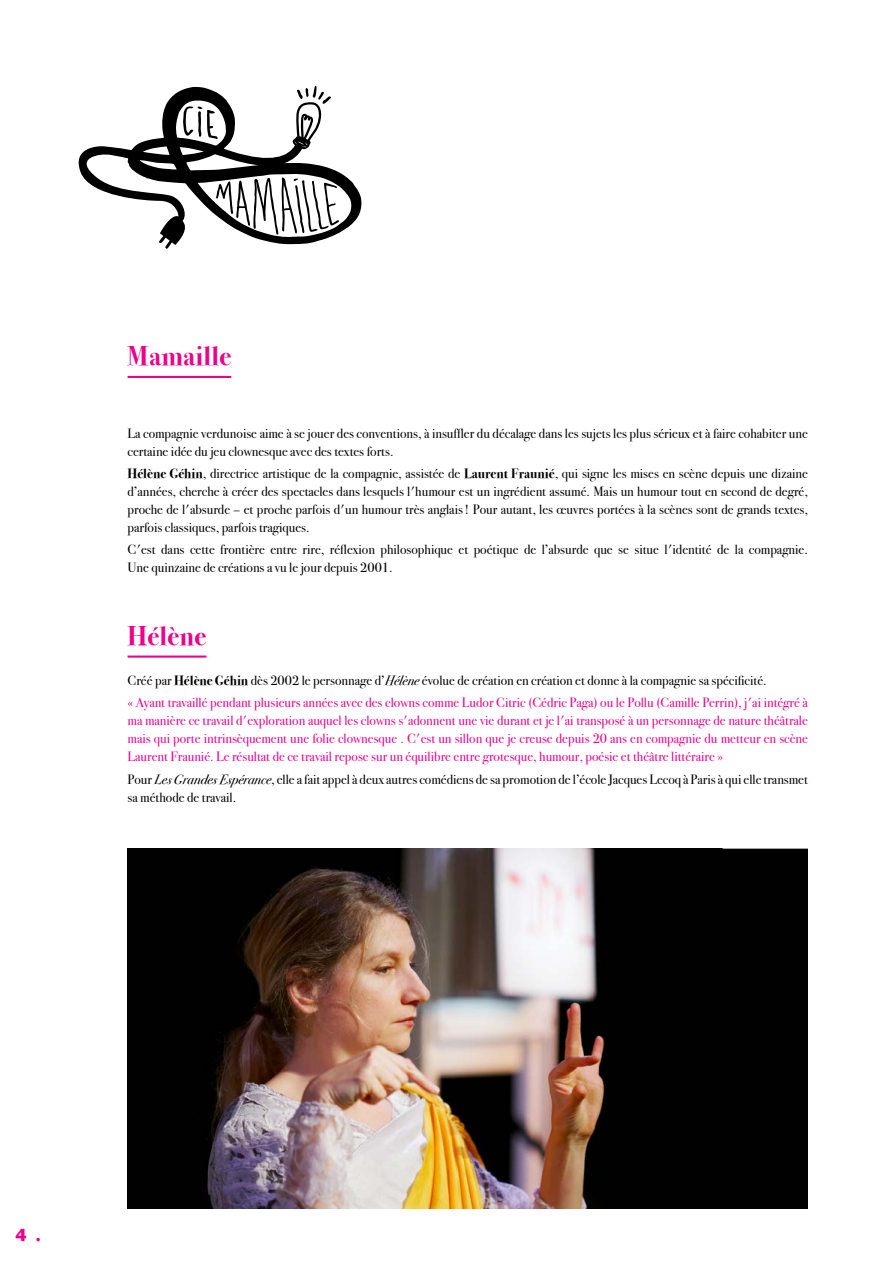
<style>
.page{position:relative;width:893px;height:1263px;background:#fff}
.page>*{position:absolute;margin:0;border:0;box-sizing:border-box;transform-origin:0 0}
.t1{font:700 27px "Bodoni Svty Two ITCTT";letter-spacing:.01em;color:#ec008c}
.t2{font:900 18px "Faune Display";color:#ec008c}
.t3{font:13.5px/18px "Bodoni Svty Two ITCTT";color:#000}
.t4{font:13.5px/18px "Bodoni Svty Two ITCTT";color:#ec008c}
.s1{font-weight:700}
.s2{color:#000}
.s3{font-weight:700;color:#000}
.s4{font-style:italic;color:#000}
.s5{font-style:italic}
</style>
<div class="page">
<hr style="left:128px;top:376px;width:103px;height:2px;background:#ec008c">
<hr style="left:128px;top:655px;width:78px;height:3px;background:#ec008c">
<svg style="left:78px;top:87px;width:284px;height:162px"></svg>
<svg style="left:297px;top:85px;width:35px;height:19px"></svg>
<img style="left:128px;top:848px;width:680px;height:361px">
<h1 class="t1" style="left:128px;top:334px;width:105px">Mamaille</h1>
<p class="t3" style="left:128px;top:423px;width:682px">La compagnie verdunoise aime à se jouer des conventions, à insuffler du décalage dans les sujets les plus sérieux et à faire cohabiter une certaine idée du jeu clownesque avec des textes forts.</p>
<p class="t3" style="left:128px;top:463px;width:682px;text-align:justify"><span class="s1">Hélène Géhin</span>, directrice artistique de la compagnie, assistée de <span class="s1">Laurent Fraunié</span>, qui signe les mises en scène depuis une dizaine d’années, cherche à créer des spectacles dans lesquels l'humour est un ingrédient assumé. Mais un humour tout en second de degré, proche de l'absurde – et proche parfois d'un humour très anglais! Pour autant, les œuvres portées à la scènes sont de grands textes, parfois classiques, parfois tragiques.</p>
<p class="t3" style="left:128px;top:539px;width:682px">C'est dans cette frontière entre rire, réflexion philosophique et poétique de l’absurde que se situe l'identité de la compagnie.<br>Une quinzaine de créations a vu le jour depuis 2001.</p>
<h1 class="t1" style="left:128px;top:613px;width:80px">Hélène</h1>
<p class="t4" style="left:128px;top:668px;width:682px;line-height:22.2px"><span class="s2">Créé par</span> <span class="s3">Hélène Géhin</span> <span class="s2">dès 2002 le personnage d’</span><span class="s4">Hélène</span> <span class="s2">évolue de création en création et donne à la compagnie sa spécificité.<br></span>« Ayant travaillé pendant plusieurs années avec des clowns comme Ludor Citric (Cédric Paga) ou le Pollu (Camille Perrin), j'ai intégré à</p>
<p class="t4" style="left:128px;top:710px;width:682px;text-align:justify">ma manière ce travail d'exploration auquel les clowns s'adonnent une vie durant et je l'ai transposé à un personnage de nature théâtrale mais qui porte intrinsèquement une folie clownesque . C'est un sillon que je creuse depuis 20 ans en compagnie du metteur en scène Laurent Fraunié. Le résultat de ce travail repose sur un équilibre entre grotesque, humour, poésie et théâtre littéraire »</p>
<p class="t3" style="left:128px;top:769px;width:682px">Pour <span class="s5">Les Grandes Espérance</span>, elle a fait appel à deux autres comédiens de sa promotion de l’école Jacques Lecoq à Paris à qui elle transmet sa méthode de travail.</p>
<h2 class="t2" style="left:15px;top:1221px;width:27px">4 .</h2>
</div>
